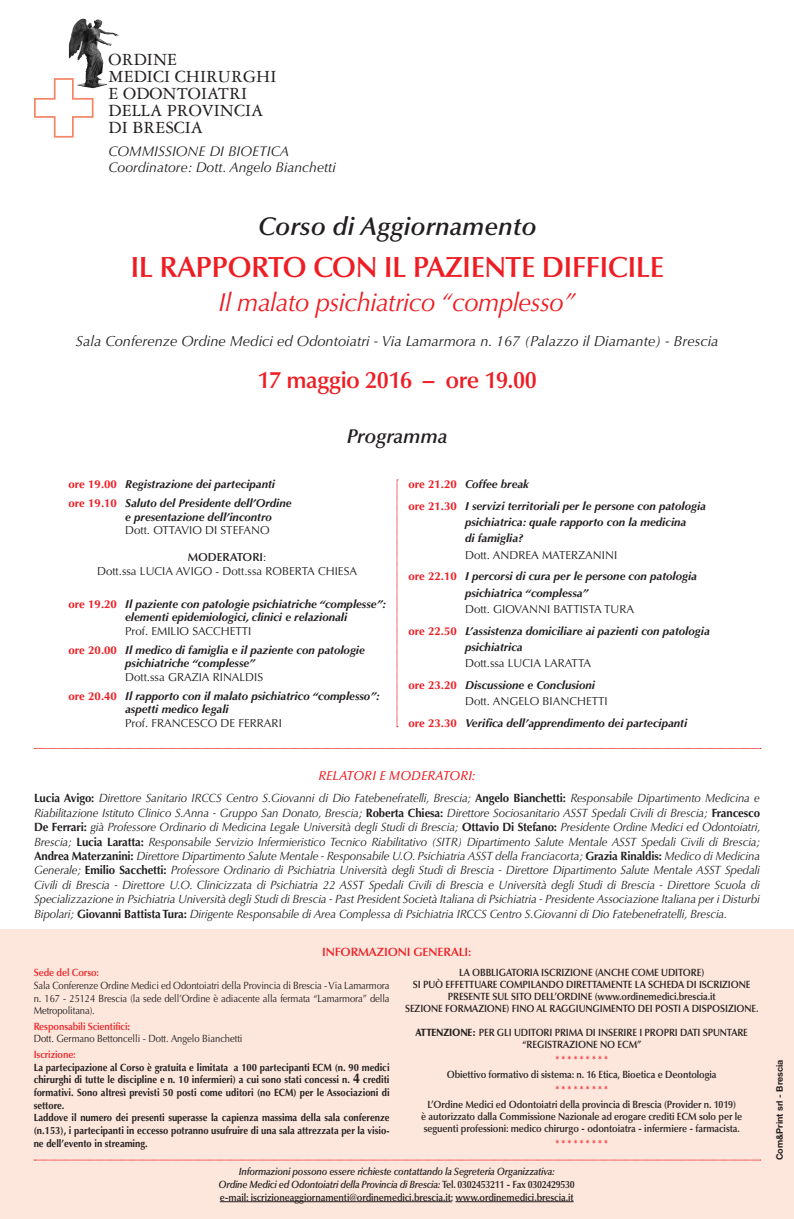
<style>
.page{position:relative;width:794px;height:1219px;background:#fff}
.page>*{position:absolute;margin:0;border:0;box-sizing:border-box;transform-origin:0 0}
.t1{font:600 29.3px "Optima LT Std";letter-spacing:-.02em;color:#ee1d23}
.t2{font:italic 26px "Optima LT Std";letter-spacing:-.02em;color:#ee1d23}
.t3{font:italic 600 25.6px "Optima LT Std";color:#231f20}
.t4{font:600 23.8px "Optima LT Std";letter-spacing:-.02em;color:#ee1d23}
.t5{font:italic 600 20px "Optima LT Std";letter-spacing:-.005em;color:#231f20}
.t6{font:18.2px/17px "Garamond 3 LT Std";color:#231f20}
.t7{font:italic 14.6px "Optima LT Std";color:#231f20}
.t8{font:italic 14px/16px "Optima LT Std";color:#231f20}
.t9{font:italic 500 13px "Optima LT Std";color:#ee1d23}
.t10{font:italic 12px/14.4px "Optima LT Std";letter-spacing:-.01em;color:#231f20;text-align:justify;scale:.95 1}
.t11{font:600 12px "Optima LT Std";letter-spacing:-.01em;color:#ee1d23}
.t12{font:italic 700 11.5px/19.2px "Optima LT Std";color:#231f20}
.t13{font:11.5px/13.5px "Optima LT Std";color:#231f20;text-align:center}
.t14{font:600 10.5px/12.1px "Optima LT Std";letter-spacing:-.01em;color:#231f20;text-align:center;scale:.9 1}
.t15{font:700 10.5px/12.7px "Optima LT Std";color:#231f20;scale:.9 1}
.t16{font:10.5px/12.7px "Optima LT Std";letter-spacing:-.01em;color:#231f20;text-align:justify;scale:.9 1}
.t17{font:italic 600 10.5px/13px "Optima LT Std";letter-spacing:-.02em;color:#231f20;text-align:center;scale:.9 1}
.t18{font:600 10.5px "Optima LT Std";letter-spacing:-.01em;color:#ee1d23;scale:.9 1}
.t19{font:700 9px "Helvetica Neue LT Std";color:#231f20}
.s1{font-style:normal;color:#ee1d23}
.s2{font-weight:600}
.s3{font-weight:400;font-style:normal}
.s4{font-weight:700;font-style:normal}
.s5{font-weight:600;color:#ee1d23}
.s6{font-weight:700;color:#ee1d23}
.s7{font-size:14px}
.s8{font-weight:900}
.s9{font-style:normal}
</style>
<div class="page">
<svg style="left:34px;top:78px;width:60px;height:60px"></svg>
<img style="left:69px;top:24px;width:38px;height:64px">
<div style="left:0;top:930px;width:794px;height:289px;background:#fde7dc"></div>
<svg style="left:397px;top:480px;width:1px;height:247px"></svg>
<svg style="left:35px;top:748px;width:726px;height:1px"></svg>
<svg style="left:34px;top:1160px;width:726px;height:1px"></svg>
<hr style="left:220px;top:1201px;width:231px;height:1px;background:#231f20">
<hr style="left:455px;top:1201px;width:118px;height:1px;background:#231f20">
<h3 class="t6" style="left:109px;top:51px;width:169px">ORDINE<br>MEDICI CHIRURGHI<br>E ODONTOIATRI<br>DELLA PROVINCIA<br>DI BRESCIA</h3>
<p class="t8" style="left:109px;top:144px;width:229px">COMMISSIONE DI BIOETICA<br>Coordinatore: Dott. Angelo Bianchetti</p>
<h3 class="t3" style="left:258px;top:211px;width:280px">Corso di Aggiornamento</h3>
<h1 class="t1" style="left:130px;top:250px;width:535px">IL RAPPORTO CON IL PAZIENTE DIFFICILE</h1>
<h2 class="t2" style="left:218px;top:287px;width:359px">Il malato psichiatrico “complesso”</h2>
<p class="t7" style="left:76px;top:332px;width:644px">Sala Conferenze Ordine Medici ed Odontoiatri - Via Lamarmora n. 167 (Palazzo il Diamante) - Brescia</p>
<h3 class="t4" style="left:257px;top:367px;width:281px">17 maggio 2016 – ore 19.00</h3>
<h3 class="t5" style="left:347px;top:425px;width:102px">Programma</h3>
<p class="t12" style="left:69px;top:475px;width:225px"><span class="s1">ore 19.00</span> Registrazione dei partecipanti <span class="s1">ore 19.10</span> Saluto del Presidente dell’Ordine</p>
<p class="t12" style="left:125px;top:507px;width:148px">e presentazione dell’incontro</p>
<p class="t13" style="left:125px;top:524px;width:146px">Dott. OTTAVIO DI STEFANO</p>
<p class="t13" style="left:97px;top:551px;width:261px"><span class="s2">MODERATORI</span>:<br>Dott.ssa LUCIA AVIGO - Dott.ssa ROBERTA CHIESA</p>
<p class="t12" style="left:125px;top:597px;width:262px;line-height:13.5px;text-indent:-57px"><span class="s1">ore 19.20</span> Il paziente con patologie psichiatriche “complesse”: elementi epidemiologici, clinici e relazionali</p>
<p class="t12" style="left:69px;top:621px;width:298px;text-indent:57px"><span class="s3">Prof. EMILIO SACCHETTI<br></span><span class="s1">ore 20.00</span> Il medico di famiglia e il paziente con patologie</p>
<p class="t12" style="left:125px;top:654px;width:131px">psichiatriche “complesse”</p>
<p class="t12" style="left:69px;top:667px;width:313px;text-indent:57px"><span class="s3">Dott.ssa GRAZIA RINALDIS<br></span><span class="s1">ore 20.40</span> Il rapporto con il malato psichiatrico “complesso”:</p>
<p class="t12" style="left:125px;top:700px;width:105px">aspetti medico legali</p>
<p class="t13" style="left:125px;top:716px;width:158px">Prof. FRANCESCO DE FERRARI</p>
<p class="t12" style="left:408px;top:473px;width:299px;line-height:21.9px"><span class="s1">ore 21.20</span> Coffee break<br><span class="s1">ore 21.30</span> I servizi territoriali per le persone con patologia</p>
<p class="t12" style="left:465px;top:514px;width:223px;line-height:16.2px">psichiatrica: quale rapporto con la medicina di famiglia?</p>
<p class="t12" style="left:408px;top:544px;width:290px;line-height:21.8px;text-indent:57px"><span class="s3">Dott. ANDREA MATERZANINI<br></span><span class="s1">ore 22.10</span> I percorsi di cura per le persone con patologia</p>
<p class="t12" style="left:465px;top:583px;width:125px">psichiatrica “complessa”</p>
<p class="t12" style="left:408px;top:598px;width:303px;line-height:21.9px;text-indent:57px"><span class="s3">Dott. GIOVANNI BATTISTA TURA<br></span><span class="s1">ore 22.50</span> L’assistenza domiciliare ai pazienti con patologia</p>
<p class="t12" style="left:465px;top:637px;width:59px">psichiatrica</p>
<p class="t12" style="left:408px;top:652px;width:188px;line-height:21.9px;text-indent:57px"><span class="s3">Dott.ssa LUCIA LARATTA </span><span class="s1">ore 23.20</span> Discussione e Conclusioni</p>
<p class="t12" style="left:408px;top:690px;width:280px;line-height:21.8px;text-indent:57px"><span class="s3">Dott. ANGELO BIANCHETTI<br></span><span class="s1">ore 23.30</span> Verifica dell’apprendimento dei partecipanti</p>
<p class="t9" style="left:318px;top:768px;width:158px">RELATORI E MODERATORI:</p>
<p class="t10" style="left:34px;top:791px;width:766px"><span class="s4">Lucia Avigo:</span> Direttore Sanitario IRCCS Centro S.Giovanni di Dio Fatebenefratelli, Brescia; <span class="s4">Angelo Bianchetti:</span> Responsabile Dipartimento Medicina e Riabilitazione Istituto Clinico S.Anna - Gruppo San Donato, Brescia; <span class="s4">Roberta Chiesa:</span> Direttore Sociosanitario ASST Spedali Civili di Brescia; <span class="s4">Francesco De Ferrari:</span> già Professore Ordinario di Medicina Legale Università degli Studi di Brescia; <span class="s4">Ottavio Di Stefano:</span> Presidente Ordine Medici ed Odontoiatri, Brescia; <span class="s4">Lucia Laratta:</span> Responsabile Servizio Infermieristico Tecnico Riabilitativo (SITR) Dipartimento Salute Mentale ASST Spedali Civili di Brescia; <span class="s4">Andrea Materzanini:</span> Direttore Dipartimento Salute Mentale - Responsabile U.O. Psichiatria ASST della Franciacorta; <span class="s4">Grazia Rinaldis:</span> Medico di Medicina Generale; <span class="s4">Emilio Sacchetti:</span> Professore Ordinario di Psichiatria Università degli Studi di Brescia - Direttore Dipartimento Salute Mentale ASST Spedali Civili di Brescia - Direttore U.O. Clinicizzata di Psichiatria 22 ASST Spedali Civili di Brescia e Università degli Studi di Brescia - Direttore Scuola di Specializzazione in Psichiatria Università degli Studi di Brescia - Past President Società Italiana di Psichiatria - Presidente Associazione Italiana per i Disturbi Bipolari; <span class="s4">Giovanni Battista Tura:</span> Dirigente Responsabile di Area Complessa di Psichiatria IRCCS Centro S.Giovanni di Dio Fatebenefratelli, Brescia.</p>
<p class="t11" style="left:322px;top:945px;width:151px">INFORMAZIONI GENERALI:</p>
<p class="t18" style="left:34px;top:966px;width:74px">Sede del Corso:</p>
<p class="t16" style="left:34px;top:979px;width:397px">Sala Conferenze Ordine Medici ed Odontoiatri della Provincia di Brescia - Via Lamarmora n. 167 - 25124 Brescia (la sede dell’Ordine è adiacente alla fermata “Lamarmora” della Metropolitana).</p>
<p class="t16" style="left:34px;top:1020px;width:233px"><span class="s5">Responsabili Scientifici</span><span class="s6">:<br></span>Dott. Germano Bettoncelli - Dott. Angelo Bianchetti</p>
<p class="t18" style="left:34px;top:1048px;width:48px">Iscrizione:</p>
<p class="t15" style="left:34px;top:1061px;width:397px">La partecipazione al Corso è gratuita e limitata a 100 partecipanti ECM (n. 90 medici chirurghi di tutte le discipline e n. 10 infermieri) a cui sono stati concessi n. <span class="s7">4</span> crediti formativi. Sono altresì previsti 50 posti come uditori (no ECM) per le Associazioni di settore.<br>Laddove il numero dei presenti superasse la capienza massima della sala conferenze (n.153), i partecipanti in eccesso potranno usufruire di una sala attrezzata per la visio&shy;ne dell’evento in streaming.</p>
<p class="t14" style="left:405px;top:967px;width:394px">LA OBBLIGATORIA ISCRIZIONE (ANCHE COME UDITORE)<br>SI PUÒ EFFETTUARE COMPILANDO DIRETTAMENTE LA SCHEDA DI ISCRIZIONE PRESENTE SUL SITO DELL’ORDINE (www.ordinemedici.brescia.it<br>SEZIONE FORMAZIONE) FINO AL RAGGIUNGIMENTO DEI POSTI A DISPOSIZIONE.</p>
<p class="t14" style="left:415px;top:1026px;width:371px"><span class="s8">ATTENZIONE:</span> PER GLI UDITORI PRIMA DI INSERIRE I PROPRI DATI SPUNTARE “REGISTRAZIONE NO ECM”</p>
<p class="t18" style="left:555px;top:1053px;width:60px">* * * * * * * * *</p>
<p class="t14" style="left:447px;top:1068px;width:301px">Obiettivo formativo di sistema: n. 16 Etica, Bioetica e Deontologia</p>
<p class="t18" style="left:555px;top:1083px;width:60px">* * * * * * * * *</p>
<p class="t14" style="left:421px;top:1098px;width:358px">L’Ordine Medici ed Odontoiatri della provincia di Brescia (Provider n. 1019)<br>è autorizzato dalla Commissione Nazionale ad erogare crediti ECM solo per le seguenti professioni: medico chirurgo - odontoiatra - infermiere - farmacista.</p>
<p class="t18" style="left:555px;top:1137px;width:60px">* * * * * * * * *</p>
<p class="t17" style="left:219px;top:1165px;width:397px">Informazioni possono essere richieste contattando la Segreteria Organizzativa:<br>Ordine Medici ed Odontoiatri della Provincia di Brescia: <span class="s9">Tel. 0302453211 - Fax 0302429530 e-mail: iscrizioneaggiornamenti@ordinemedici.brescia.it; www.ordinemedici.brescia.it</span></p>
<p class="t19" style="left:774px;top:1160px;width:102px;rotate:-90deg">Com&amp;Print srl - Brescia</p>
</div>
